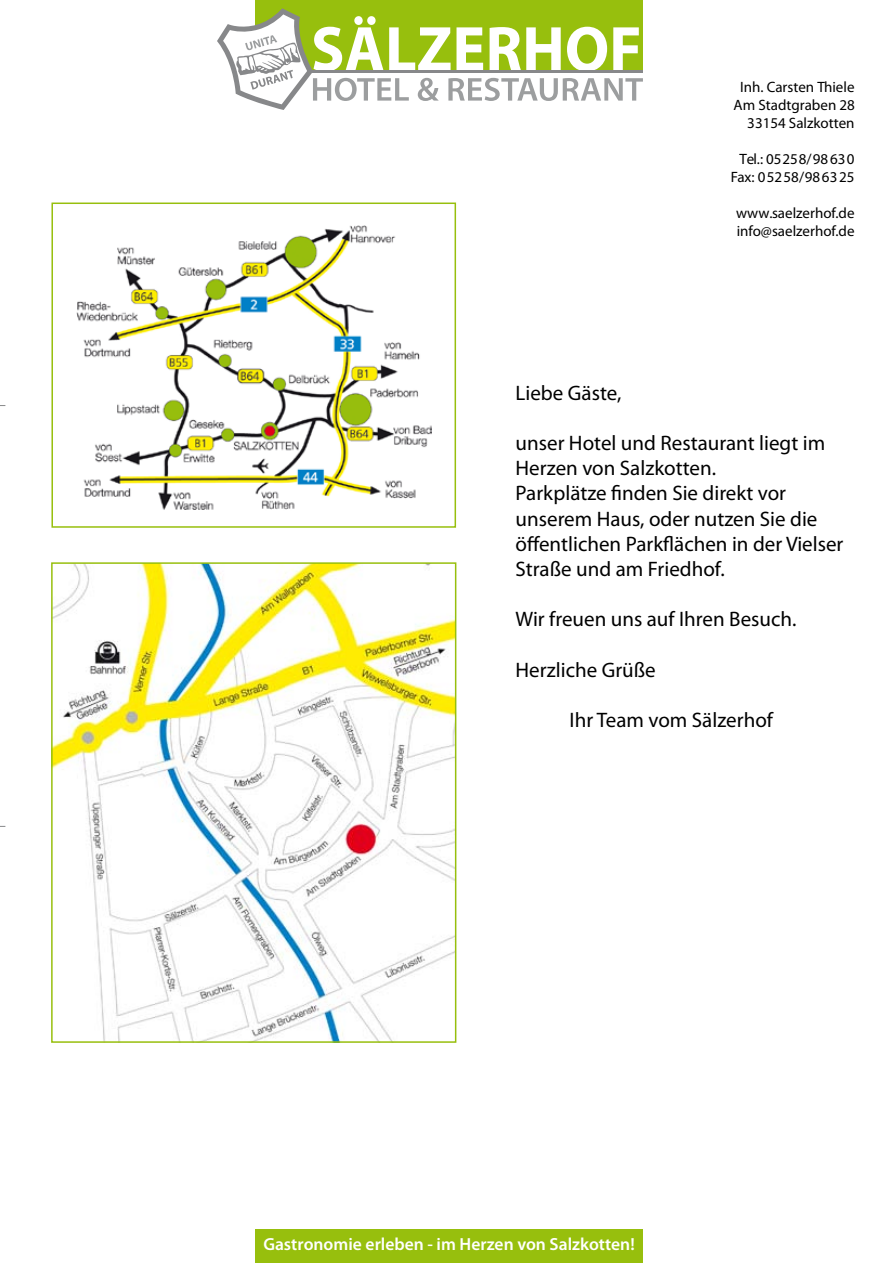
<style>
.page{position:relative;width:893px;height:1263px;background:#fff}
.page>*{position:absolute;margin:0;border:0;box-sizing:border-box;transform-origin:0 0}
.t1{font:21px/25.2px "Myriad Pro";color:#000}
.t2{font:600 17.55px "Myriad Pro";color:#fff}
.t3{font:15px/18px "Myriad Pro";color:#000;text-align:right}
</style>
<div class="page">
<div style="left:256px;top:1229px;width:387px;height:34px;background:#97bf0d"></div>
<div style="left:255px;top:0;width:388px;height:73px;background:#97bf0d"></div>
<svg style="left:217px;top:8px;width:426px;height:102px"></svg>
<hr style="left:311px;top:70px;width:332px;height:3px;background:#87888a">
<img style="left:77px;top:225px;width:355px;height:285px">
<div style="left:51px;top:202px;width:405px;height:326px;border:2px solid #97bf0d"></div>
<img style="left:54px;top:565px;width:399px;height:475px">
<div style="left:51px;top:562px;width:405px;height:481px;border:2px solid #97bf0d"></div>
<p class="t3" style="left:733px;top:78px;width:123px">Inh. Carsten Thiele<br>Am Stadtgraben 28<br>33154 Salzkotten</p>
<p class="t3" style="left:731px;top:150px;width:125px;text-align:center">Tel.: 05258/98 630<br>Fax: 05258/986325</p>
<p class="t3" style="left:736px;top:204px;width:120px;text-align:left">www.saelzerhof.de info@saelzerhof.de</p>
<p class="t1" style="left:516px;top:380px;width:107px">Liebe Gäste,</p>
<p class="t1" style="left:516px;top:430px;width:329px">unser Hotel und Restaurant liegt im<br>Herzen von Salzkotten.<br>Parkplätze finden Sie direkt vor unserem Haus, oder nutzen Sie die öffentlichen Parkflächen in der Vielser<br>Straße und am Friedhof.</p>
<p class="t1" style="left:516px;top:606px;width:282px">Wir freuen uns auf Ihren Besuch.</p>
<p class="t1" style="left:516px;top:657px;width:142px">Herzliche Grüße</p>
<p class="t1" style="left:570px;top:707px;width:205px">Ihr Team vom Sälzerhof</p>
<p class="t2" style="left:263px;top:1233px;width:373px">Gastronomie erleben - im Herzen von Salzkotten!</p>
</div>
